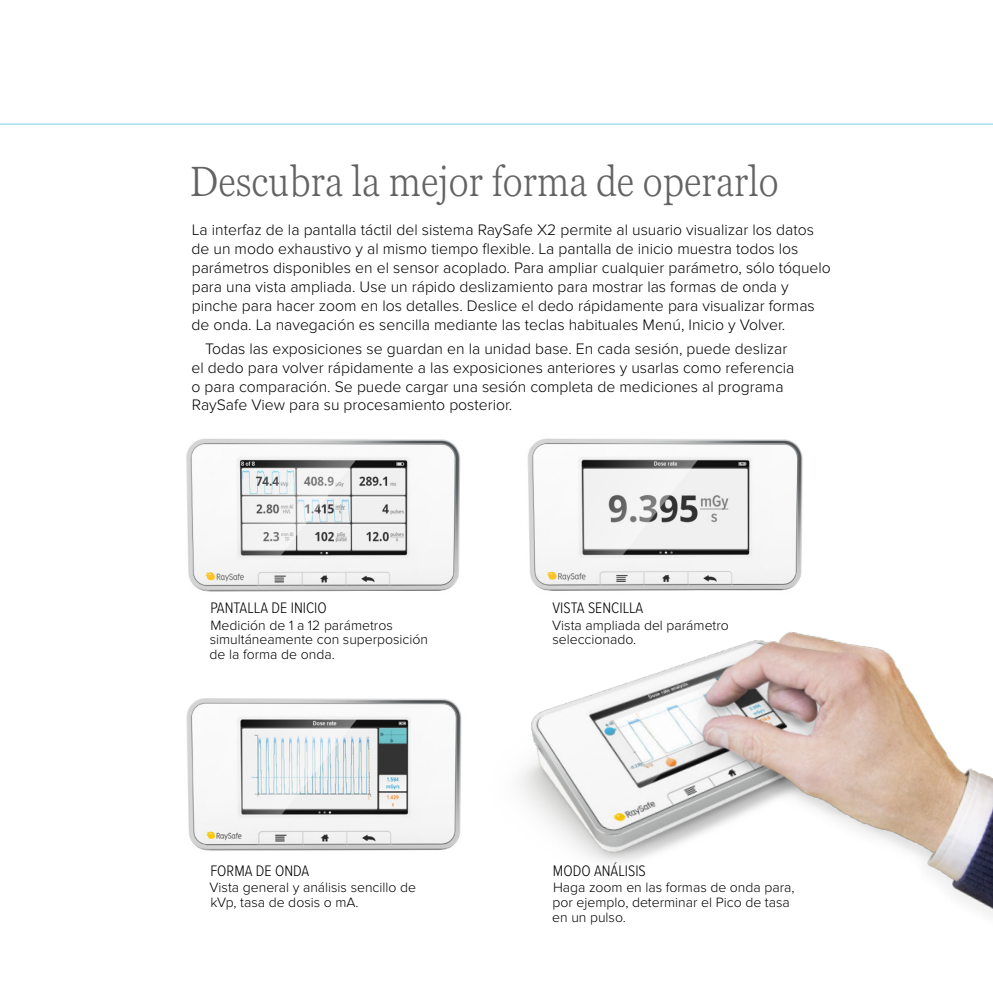
<style>
.page{position:relative;width:993px;height:993px;background:#fff}
.page>*{position:absolute;margin:0;border:0;box-sizing:border-box;transform-origin:0 0}
.Heading{font:300 condensed 42px "Georgia Pro";color:#646363}
.Bodytext_-_Proxima_N{font:300 15.75px/18.9px "Proxima Nova";color:#000}
.bildtext_-_rubrik{font:300 15.75px "Proxima Nova Cond";color:#000}
.bildtext{font:300 14px/14.9px "Proxima Nova";color:#000}
</style>
<div class="page">
<hr style="left:0;top:124px;width:992px;height:1px;background:#7bcce7">
<img style="left:527px;top:438px;width:276px;height:76px">
<img style="left:186px;top:438px;width:275px;height:154px">
<img style="left:435px;top:514px;width:557px;height:402px">
<img style="left:186px;top:695px;width:283px;height:160px">
<p class="Heading" style="left:189px;top:154px;width:590px">Descubra la mejor forma de operarlo</p>
<p class="Bodytext_-_Proxima_N" style="left:191px;top:221px;width:640px">La interfaz de la pantalla táctil del sistema RaySafe X2 permite al usuario visualizar los datos de un modo exhaustivo y al mismo tiempo flexible. La pantalla de inicio muestra todos los parámetros disponibles en el sensor acoplado. Para ampliar cualquier parámetro, sólo tóquelo para una vista ampliada. Use un rápido deslizamiento para mostrar las formas de onda y pinche para hacer zoom en los detalles. Deslice el dedo rápidamente para visualizar formas de onda. La navegación es sencilla mediante las teclas habituales Menú, Inicio y Volver.</p>
<p class="Bodytext_-_Proxima_N" style="left:191px;top:339px;width:604px;text-indent:14px">Todas las exposiciones se guardan en la unidad base. En cada sesión, puede deslizar el dedo para volver rápidamente a las exposiciones anteriores y usarlas como referencia o para comparación. Se puede cargar una sesión completa de mediciones al programa RaySafe View para su procesamiento posterior.</p>
<p class="bildtext_-_rubrik" style="left:210px;top:596px;width:118px">PANTALLA DE INICIO</p>
<p class="bildtext" style="left:209px;top:617px;width:220px">Medición de 1 a 12 parámetros simultáneamente con superposición de la forma de onda.</p>
<p class="bildtext_-_rubrik" style="left:210px;top:858px;width:100px">FORMA DE ONDA</p>
<p class="bildtext" style="left:209px;top:880px;width:208px">Vista general y análisis sencillo de kVp, tasa de dosis o mA.</p>
<p class="bildtext_-_rubrik" style="left:552px;top:596px;width:92px">VISTA SENCILLA</p>
<p class="bildtext" style="left:552px;top:617px;width:178px">Vista ampliada del parámetro seleccionado.</p>
<p class="bildtext_-_rubrik" style="left:553px;top:858px;width:94px">MODO ANÁLISIS</p>
<p class="bildtext" style="left:552px;top:880px;width:244px">Haga zoom en las formas de onda para, por ejemplo, determinar el Pico de tasa en un pulso.</p>
</div>
